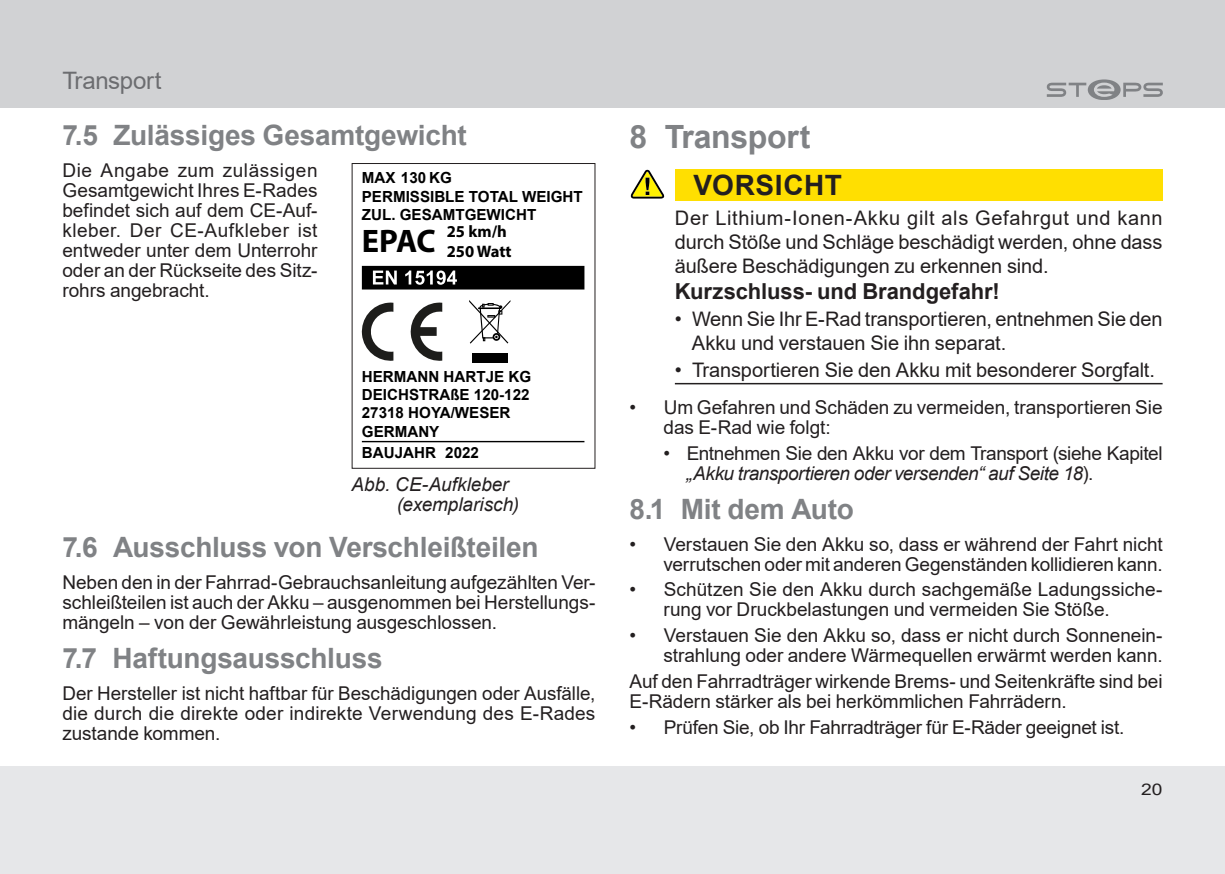
<style>
.page{position:relative;width:1225px;height:874px;background:#fff}
.page>*{position:absolute;margin:0;border:0;box-sizing:border-box;transform-origin:0 0}
.t1{font:700 32.6px "Myriad Pro";color:#000}
.t2{font:700 32px "Arial";letter-spacing:-.01em;color:#808285}
.t3{font:700 28px "Arial";letter-spacing:-.01em;color:#808285}
.t4{font:700 28px "Arial";letter-spacing:.02em;color:#231f20}
.t5{font:24px "Arial";letter-spacing:-.015em;color:#6c6d70}
.t6{font:700 22px "Arial";letter-spacing:-.005em;color:#231f20}
.t7{font:20px/24px "Arial";letter-spacing:-.005em;color:#231f20;text-align:justify}
.t8{font:19px/20px "Arial";letter-spacing:-.005em;color:#231f20}
.t9{font:italic 19px/20px "Arial";letter-spacing:-.005em;color:#231f20}
.t10{font:700 16.6px/20px "Myriad Pro";color:#000}
.t11{font:16px "Arial";color:#231f20;scale:1.2 1}
.t12{font:700 15.2px/18.4px "Arial";color:#000}
.s1{font-style:italic}
</style>
<div class="page">
<div style="left:0;top:765px;width:1225px;height:108px;background:#e6e7e9"></div>
<div style="left:0;top:0;width:1225px;height:108px;background:#d1d2d4"></div>
<svg style="left:1046px;top:79px;width:116px;height:20px"></svg>
<svg style="left:361px;top:302px;width:32px;height:59px"></svg>
<svg style="left:410px;top:302px;width:32px;height:59px"></svg>
<svg style="left:469px;top:300px;width:41px;height:43px"></svg>
<div style="left:471px;top:353px;width:36px;height:9px;background:#000"></div>
<svg style="left:362px;top:266px;width:222px;height:23px;background:#191919"></svg>
<hr style="left:362px;top:440px;width:222px;height:2px;background:#000">
<div style="left:675px;top:169px;width:487px;height:32px;background:#ffdf01"></div>
<hr style="left:675px;top:383px;width:487px;height:1px;background:#231f20">
<svg style="left:630px;top:170px;width:34px;height:28px"></svg>
<p class="t5" style="left:62px;top:64px;width:100px">Transport</p>
<h3 class="t3" style="left:62px;top:116px;width:406px">7.5 Zulässiges Gesamtgewicht</h3>
<p class="t8" style="left:62px;top:160px;width:257px;text-align:justify">Die Angabe zum zulässigen Gesamtgewicht Ihres E-Rades befindet sich auf dem CE-Auf&shy;kleber. Der CE-Aufkleber ist entweder unter dem Unterrohr oder an der Rückseite des Sitz&shy;rohrs angebracht.</p>
<p class="t12" style="left:362px;top:169px;width:222px">MAX 130 KG<br>PERMISSIBLE TOTAL WEIGHT<br>ZUL. GESAMTGEWICHT</p>
<h1 class="t1" style="left:362px;top:220px;width:75px">EPAC</h1>
<p class="t10" style="left:447px;top:220px;width:67px">25 km/h<br>250 Watt</p>
<p class="t12" style="left:362px;top:367px;width:171px">HERMANN HARTJE KG<br>DEICHSTRAßE 120-122<br>27318 HOYA/WESER<br>GERMANY</p>
<p class="t12" style="left:362px;top:443px;width:76px">BAUJAHR</p>
<p class="t12" style="left:445px;top:443px;width:35px">2022</p>
<p class="t9" style="left:397px;top:474px;width:124px;text-indent:-45px">Abb. CE-Aufkleber (exemplarisch)</p>
<h3 class="t3" style="left:62px;top:527px;width:478px">7.6 Ausschluss von Verschleißteilen</h3>
<p class="t8" style="left:62px;top:571px;width:534px;text-align:justify">Neben den in der Fahrrad-Gebrauchsanleitung aufgezählten Ver&shy;schleißteilen ist auch der Akku – ausgenommen bei Herstellungs&shy;mängeln – von der Gewährleistung ausgeschlossen.</p>
<h3 class="t3" style="left:62px;top:638px;width:322px">7.7 Haftungsausschluss</h3>
<p class="t8" style="left:62px;top:682px;width:534px;text-align:justify">Der Hersteller ist nicht haftbar für Beschädigungen oder Ausfälle, die durch die direkte oder indirekte Verwendung des E-Rades zustande kommen.</p>
<h2 class="t2" style="left:629px;top:114px;width:182px">8 Transport</h2>
<h3 class="t4" style="left:693px;top:165px;width:142px">vorsicht</h3>
<p class="t7" style="left:675px;top:205px;width:489px">Der Lithium-Ionen-Akku gilt als Gefahrgut und kann durch Stöße und Schläge beschädigt werden, ohne dass äußere Beschädigungen zu erkennen sind.</p>
<p class="t6" style="left:675px;top:276px;width:326px">Kurzschluss- und Brandgefahr!</p>
<p class="t7" style="left:692px;top:307px;width:472px;text-indent:-17px">• Wenn Sie Ihr E-Rad transportieren, entnehmen Sie den<br>Akku und verstauen Sie ihn separat.</p>
<p class="t7" style="left:675px;top:358px;width:478px">• Transportieren Sie den Akku mit besonderer Sorgfalt.</p>
<p class="t8" style="left:663px;top:397px;width:500px;text-indent:-34px">• Um Gefahren und Schäden zu vermeiden, transportieren Sie das E-Rad wie folgt:</p>
<p class="t8" style="left:686px;top:443px;width:478px;text-indent:-23px">• Entnehmen Sie den Akku vor dem Transport (siehe Kapitel <span class="s1">„Akku transportieren oder versenden“ auf Seite 18</span>).</p>
<h3 class="t3" style="left:629px;top:489px;width:226px">8.1 Mit dem Auto</h3>
<p class="t8" style="left:629px;top:533px;width:534px;text-align:right">• Verstauen Sie den Akku so, dass er während der Fahrt nicht verrutschen oder mit anderen Gegenständen kollidieren kann.</p>
<p class="t8" style="left:663px;top:579px;width:500px;text-indent:-34px">• Schützen Sie den Akku durch sachgemäße Ladungssiche&shy;rung vor Druckbelastungen und vermeiden Sie Stöße.</p>
<p class="t8" style="left:629px;top:625px;width:534px;text-align:right">• Verstauen Sie den Akku so, dass er nicht durch Sonnenein&shy;strahlung oder andere Wärmequellen erwärmt werden kann.</p>
<p class="t8" style="left:629px;top:670px;width:534px">Auf den Fahrradträger wirkende Brems- und Seitenkräfte sind bei<br>E-Rädern stärker als bei herkömmlichen Fahrrädern.</p>
<p class="t8" style="left:629px;top:716px;width:496px">• Prüfen Sie, ob Ihr Fahrradträger für E-Räder geeignet ist.</p>
<p class="t11" style="left:1141px;top:777px;width:19px">20</p>
</div>
